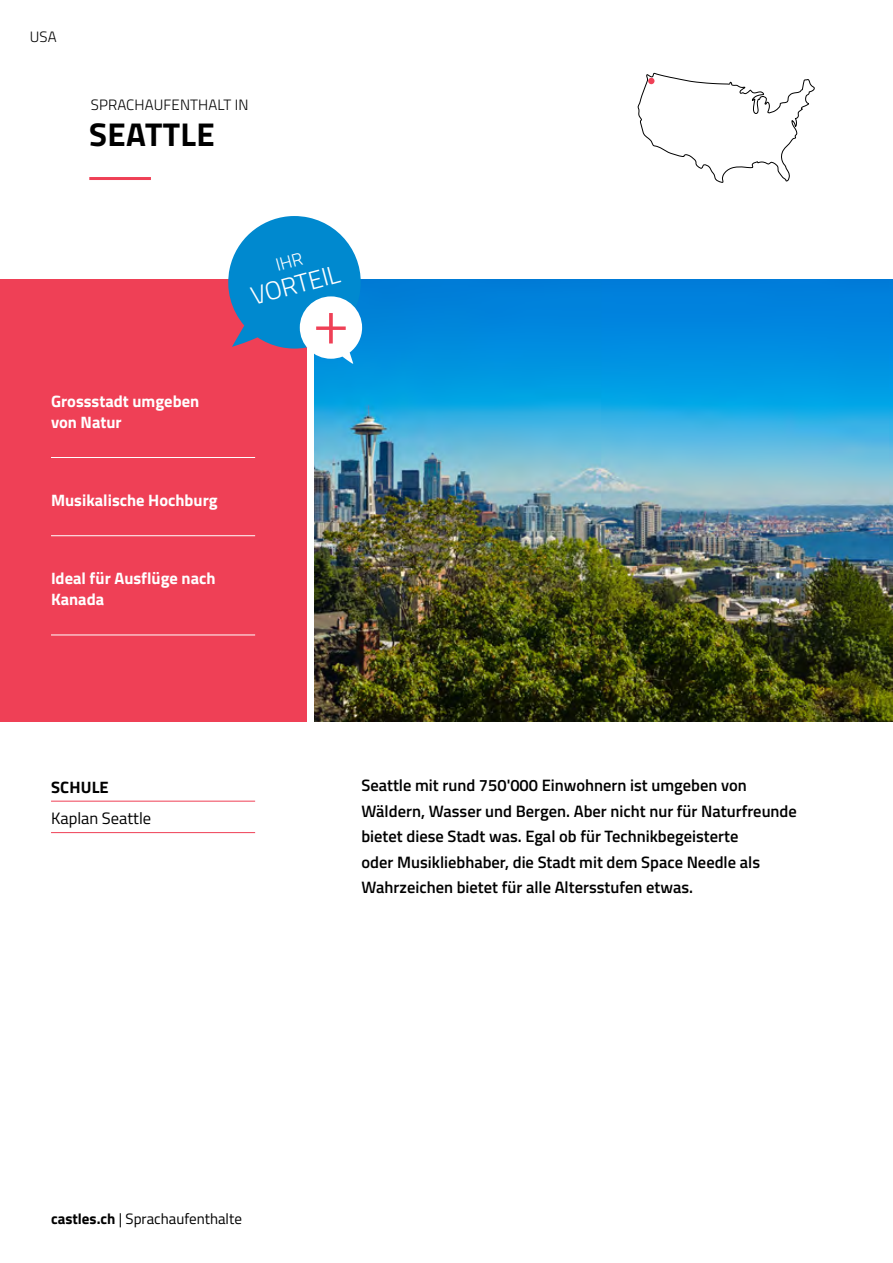
<style>
.page{position:relative;width:893px;height:1263px;background:#fff}
.page>*{position:absolute;margin:0;border:0;box-sizing:border-box;transform-origin:0 0}
.t1{font:700 33px "Titillium Web";letter-spacing:.01em;color:#000}
.t2{font:300 25.5px "Titillium Web";color:#fff}
.t3{font:600 16.5px/25.5px "Titillium Web";color:#000}
.t4{font:700 16.5px/21px "Titillium Web";color:#fff}
.t5{font:16.5px "Titillium Web";color:#000}
.t6{font:700 16.5px "Titillium Web";letter-spacing:.01em;color:#000}
.t7{font:15px "Titillium Web";color:#000}
.t8{font:300 15px "Titillium Web";letter-spacing:.01em;color:#000}
.s1{font-weight:700}
</style>
<div class="page">
<img style="left:315px;top:279px;width:578px;height:442px">
<div style="left:0;top:280px;width:306px;height:442px;background:#ef4056"></div>
<hr style="left:89px;top:177px;width:62px;height:3px;background:#ef4056">
<hr style="left:51px;top:801px;width:204px;height:1px;background:#ef4056">
<hr style="left:51px;top:832px;width:204px;height:1px;background:#ef4056">
<hr style="left:51px;top:457px;width:204px;height:1px;background:#fff">
<hr style="left:51px;top:535px;width:204px;height:1px;background:#fff">
<hr style="left:51px;top:635px;width:204px;height:1px;background:#fff">
<svg style="left:638px;top:72px;width:177px;height:111px"></svg>
<svg style="left:225px;top:216px;width:142px;height:148px"></svg>
<p class="t8" style="left:30px;top:26px;width:28px">USA</p>
<p class="t8" style="left:91px;top:94px;width:159px">SPRACHAUFENTHALT IN</p>
<h1 class="t1" style="left:89px;top:110px;width:127px">SEATTLE</h1>
<h2 class="t2" style="left:247px;top:279px;width:92px;rotate:-15deg">VORTEIL</h2>
<p class="t4" style="left:51px;top:390px;width:150px">Grossstadt umgeben von Natur</p>
<p class="t4" style="left:51px;top:489px;width:168px">Musikalische Hochburg</p>
<p class="t4" style="left:51px;top:567px;width:166px">Ideal für Ausflüge nach<br>Kanada</p>
<p class="t6" style="left:51px;top:774px;width:59px">SCHULE</p>
<p class="t5" style="left:51px;top:806px;width:102px">Kaplan Seattle</p>
<p class="t3" style="left:361px;top:772px;width:437px">Seattle mit rund 750'000 Einwohnern ist umgeben von Wäldern, Wasser und Bergen. Aber nicht nur für Naturfreunde bietet diese Stadt was. Egal ob für Technikbegeisterte<br>oder Musikliebhaber, die Stadt mit dem Space Needle als Wahrzeichen bietet für alle Altersstufen etwas.</p>
<p class="t7" style="left:51px;top:1207px;width:192px"><span class="s1">castles.ch</span> | Sprachaufenthalte</p>
</div>
